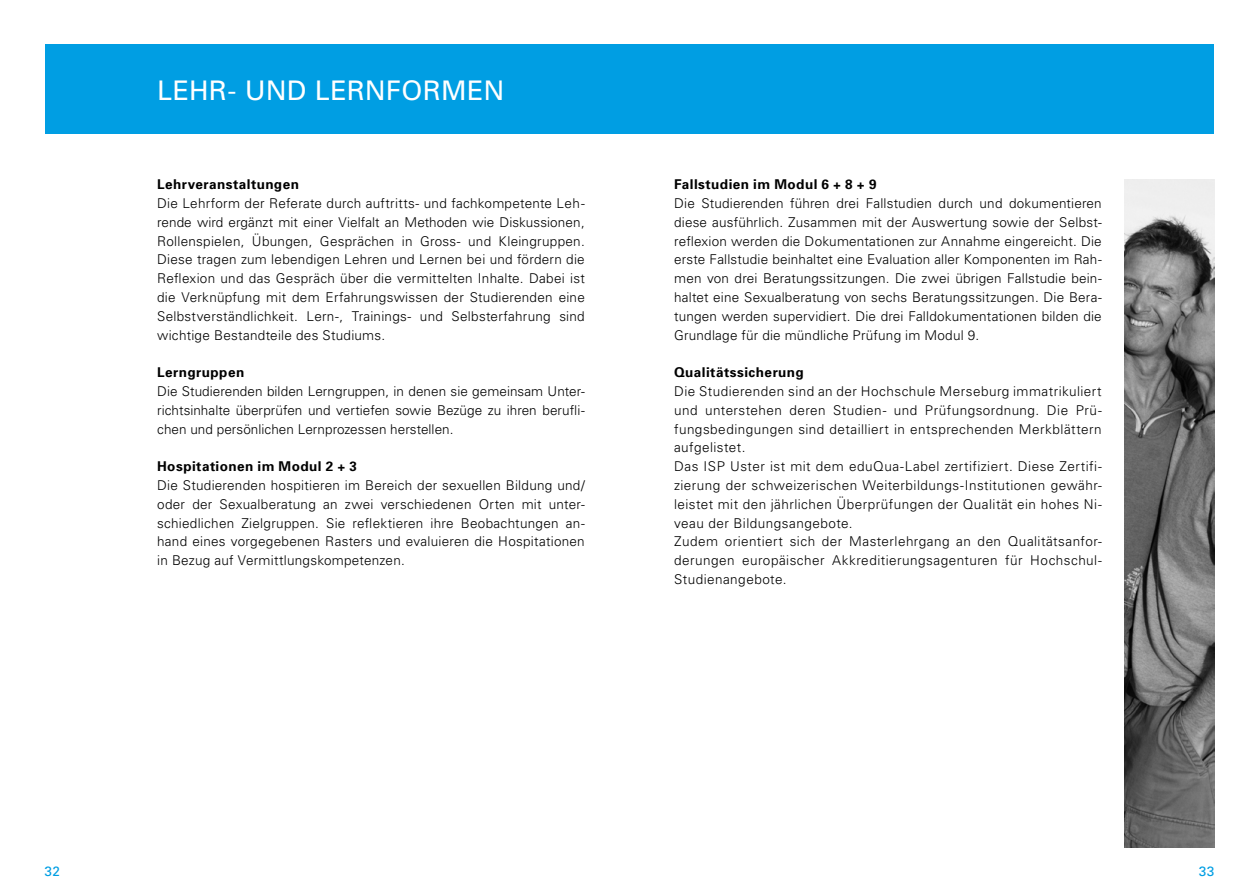
<style>
.page{position:relative;width:1259px;height:893px;background:#fff}
.page>*{position:absolute;margin:0;border:0;box-sizing:border-box;transform-origin:0 0}
.t1{font:27px "Univers";letter-spacing:.01em;color:#fff}
.t2{font:300 13.5px/18.8px "Univers";letter-spacing:.03em;color:#000;text-align:justify}
.t3{font:700 13.5px "Univers";letter-spacing:.035em;color:#000}
.t4{font:13.5px "Univers";color:#009ee3}
</style>
<div class="page">
<div style="left:45px;top:45px;width:584px;height:89px;background:#009ee3"></div>
<div style="left:629px;top:45px;width:585px;height:89px;background:#009ee3"></div>
<img style="left:1124px;top:179px;width:90px;height:668px">
<h1 class="t1" style="left:157px;top:74px;width:349px">LEHR- UND LERNFORMEN</h1>
<p class="t3" style="left:157px;top:176px;width:143px">Lehrveranstaltungen</p>
<p class="t2" style="left:157px;top:193px;width:429px">Die Lehrform der Referate durch auftritts- und fachkompetente Leh&shy;rende wird ergänzt mit einer Vielfalt an Methoden wie Diskussionen, Rollenspielen, Übungen, Gesprächen in Gross- und Kleingruppen.<br>Diese tragen zum lebendigen Lehren und Lernen bei und fördern die Reflexion und das Gespräch über die vermittelten Inhalte. Dabei ist die Verknüpfung mit dem Erfahrungswissen der Studierenden eine Selbstverständlichkeit. Lern-, Trainings- und Selbsterfahrung sind wichtige Bestandteile des Studiums.</p>
<p class="t3" style="left:157px;top:364px;width:89px">Lerngruppen</p>
<p class="t2" style="left:157px;top:381px;width:429px">Die Studierenden bilden Lerngruppen, in denen sie gemeinsam Unter&shy;richtsinhalte überprüfen und vertiefen sowie Bezüge zu ihren berufli&shy;chen und persönlichen Lernprozessen herstellen.</p>
<p class="t3" style="left:157px;top:458px;width:201px">Hospitationen im Modul 2 + 3</p>
<p class="t2" style="left:157px;top:475px;width:429px">Die Studierenden hospitieren im Bereich der sexuellen Bildung und/ oder der Sexualberatung an zwei verschiedenen Orten mit unter&shy;schiedlichen Zielgruppen. Sie reflektieren ihre Beobachtungen an&shy;hand eines vorgegebenen Rasters und evaluieren die Hospitationen in Bezug auf Vermittlungskompetenzen.</p>
<p class="t3" style="left:674px;top:176px;width:204px">Fallstudien im Modul 6 + 8 + 9</p>
<p class="t2" style="left:674px;top:193px;width:429px">Die Studierenden führen drei Fallstudien durch und dokumentieren diese ausführlich. Zusammen mit der Auswertung sowie der Selbst&shy;reflexion werden die Dokumentationen zur Annahme eingereicht. Die erste Fallstudie beinhaltet eine Evaluation aller Komponenten im Rah&shy;men von drei Beratungssitzungen. Die zwei übrigen Fallstudie bein&shy;haltet eine Sexualberatung von sechs Beratungssitzungen. Die Bera&shy;tungen werden supervidiert. Die drei Falldokumentationen bilden die Grundlage für die mündliche Prüfung im Modul 9.</p>
<p class="t3" style="left:674px;top:364px;width:131px">Qualitätssicherung</p>
<p class="t2" style="left:674px;top:381px;width:429px;text-align:left">Die Studierenden sind an der Hochschule Merseburg immatrikuliert und unterstehen deren Studien- und Prüfungsordnung. Die Prü&shy;fungsbedingungen sind detailliert in entsprechenden Merkblättern aufgelistet.<br>Das ISP Uster ist mit dem eduQua-Label zertifiziert. Diese Zertifi&shy;zierung der schweizerischen Weiterbildungs-Institutionen gewähr&shy;leistet mit den jährlichen Überprüfungen der Qualität ein hohes Ni&shy;veau der Bildungsangebote.<br>Zudem orientiert sich der Masterlehrgang an den Qualitätsanfor&shy;derungen europäischer Akkreditierungsagenturen für Hochschul-Studienangebote.</p>
<p class="t4" style="left:45px;top:862px;width:17px">32</p>
<p class="t4" style="left:1198px;top:862px;width:17px">33</p>
</div>
